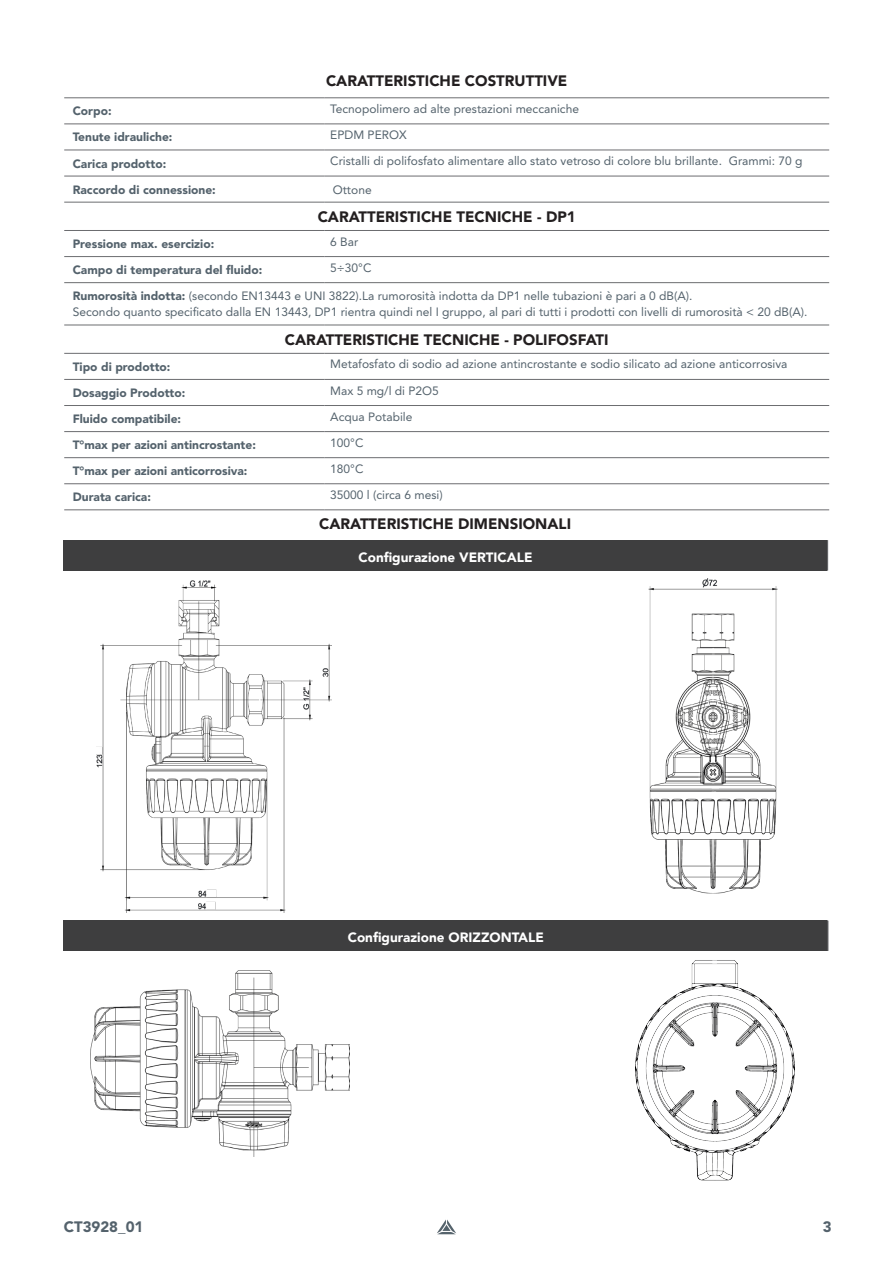
<style>
.page{position:relative;width:893px;height:1263px;background:#fff}
.page>*{position:absolute;margin:0;border:0;box-sizing:border-box;transform-origin:0 0}
.t1{font:900 15px "Avenir LT Pro";color:#231f20}
.t2{font:900 15px "Avenir LT Pro";color:#54626c}
.t3{font:900 13.5px "Avenir";color:#fff}
.t4{font:12px "Avenir LT Pro";color:#54626c}
.t5{font:900 12px "Avenir LT Pro";color:#54626c}
.s1{font-weight:900}
</style>
<div class="page">
<svg style="left:437px;top:1219px;width:19px;height:15px"></svg>
<div style="left:64px;top:920px;width:764px;height:31px;background:#3e3e3f"></div>
<hr style="left:828px;top:920px;width:1px;height:31px;background:#6c6d70">
<img style="left:90px;top:970px;width:260px;height:186px">
<img style="left:635px;top:960px;width:160px;height:221px">
<div style="left:63px;top:540px;width:765px;height:31px;background:#3e3e3f"></div>
<hr style="left:827px;top:540px;width:1px;height:31px;background:#6c6d70">
<img style="left:96px;top:580px;width:236px;height:332px">
<img style="left:649px;top:578px;width:129px;height:316px">
<hr style="left:64px;top:98px;width:260px;height:1px;background:#6c6d70">
<hr style="left:324px;top:98px;width:505px;height:1px;background:#6c6d70">
<hr style="left:64px;top:124px;width:260px;height:1px;background:#6c6d70">
<hr style="left:324px;top:124px;width:505px;height:1px;background:#6c6d70">
<hr style="left:64px;top:150px;width:260px;height:1px;background:#6c6d70">
<hr style="left:324px;top:150px;width:505px;height:1px;background:#6c6d70">
<hr style="left:64px;top:176px;width:260px;height:1px;background:#6c6d70">
<hr style="left:324px;top:176px;width:505px;height:1px;background:#6c6d70">
<hr style="left:64px;top:202px;width:260px;height:1px;background:#6c6d70">
<hr style="left:324px;top:202px;width:505px;height:1px;background:#6c6d70">
<hr style="left:64px;top:230px;width:260px;height:1px;background:#6c6d70">
<hr style="left:324px;top:230px;width:505px;height:1px;background:#6c6d70">
<hr style="left:64px;top:256px;width:260px;height:1px;background:#6c6d70">
<hr style="left:324px;top:256px;width:505px;height:1px;background:#6c6d70">
<hr style="left:64px;top:282px;width:260px;height:1px;background:#6c6d70">
<hr style="left:324px;top:282px;width:505px;height:1px;background:#6c6d70">
<hr style="left:64px;top:325px;width:260px;height:1px;background:#6c6d70">
<hr style="left:324px;top:325px;width:505px;height:1px;background:#6c6d70">
<hr style="left:64px;top:353px;width:260px;height:1px;background:#6c6d70">
<hr style="left:324px;top:353px;width:505px;height:1px;background:#6c6d70">
<hr style="left:64px;top:379px;width:260px;height:1px;background:#6c6d70">
<hr style="left:324px;top:379px;width:505px;height:1px;background:#6c6d70">
<hr style="left:64px;top:405px;width:260px;height:1px;background:#6c6d70">
<hr style="left:324px;top:405px;width:505px;height:1px;background:#6c6d70">
<hr style="left:64px;top:431px;width:260px;height:1px;background:#6c6d70">
<hr style="left:324px;top:431px;width:505px;height:1px;background:#6c6d70">
<hr style="left:64px;top:457px;width:260px;height:1px;background:#6c6d70">
<hr style="left:324px;top:457px;width:505px;height:1px;background:#6c6d70">
<hr style="left:64px;top:483px;width:260px;height:1px;background:#6c6d70">
<hr style="left:324px;top:483px;width:505px;height:1px;background:#6c6d70">
<hr style="left:64px;top:510px;width:260px;height:1px;background:#6c6d70">
<hr style="left:324px;top:510px;width:505px;height:1px;background:#6c6d70">
<p class="t1" style="left:326px;top:72px;width:243px">CARATTERISTICHE COSTRUTTIVE</p>
<p class="t5" style="left:73px;top:104px;width:40px">Corpo:</p>
<p class="t4" style="left:330px;top:101px;width:250px">Tecnopolimero ad alte prestazioni meccaniche</p>
<p class="t5" style="left:73px;top:130px;width:101px">Tenute idrauliche:</p>
<p class="t4" style="left:330px;top:127px;width:78px">EPDM PEROX</p>
<p class="t5" style="left:73px;top:156px;width:95px">Carica prodotto:</p>
<p class="t4" style="left:330px;top:154px;width:474px">Cristalli di polifosfato alimentare allo stato vetroso di colore blu brillante. Grammi: 70 g</p>
<p class="t5" style="left:73px;top:182px;width:145px">Raccordo di connessione:</p>
<p class="t4" style="left:333px;top:182px;width:40px">Ottone</p>
<p class="t1" style="left:318px;top:208px;width:260px">CARATTERISTICHE TECNICHE - DP1</p>
<p class="t5" style="left:73px;top:237px;width:143px">Pressione max. esercizio:</p>
<p class="t4" style="left:330px;top:234px;width:30px">6 Bar</p>
<p class="t5" style="left:73px;top:263px;width:191px">Campo di temperatura del fluido:</p>
<p class="t4" style="left:330px;top:260px;width:43px">5÷30°C</p>
<p class="t4" style="left:73px;top:289px;width:621px"><span class="s1">Rumorosità indotta:</span> (secondo EN13443 e UNI 3822).La rumorosità indotta da DP1 nelle tubazioni è pari a 0 dB(A).</p>
<p class="t4" style="left:73px;top:305px;width:736px">Secondo quanto specificato dalla EN 13443, DP1 rientra quindi nel I gruppo, al pari di tutti i prodotti con livelli di rumorosità &lt; 20 dB(A).</p>
<p class="t1" style="left:285px;top:331px;width:325px">CARATTERISTICHE TECNICHE - POLIFOSFATI</p>
<p class="t5" style="left:73px;top:359px;width:99px">Tipo di prodotto:</p>
<p class="t4" style="left:330px;top:357px;width:459px">Metafosfato di sodio ad azione antincrostante e sodio silicato ad azione anticorrosiva</p>
<p class="t5" style="left:73px;top:386px;width:114px">Dosaggio Prodotto:</p>
<p class="t4" style="left:330px;top:383px;width:110px">Max 5 mg/l di P2O5</p>
<p class="t5" style="left:73px;top:412px;width:110px">Fluido compatibile:</p>
<p class="t4" style="left:330px;top:409px;width:84px">Acqua Potabile</p>
<p class="t5" style="left:73px;top:438px;width:185px">T°max per azioni antincrostante:</p>
<p class="t4" style="left:330px;top:435px;width:35px">100°C</p>
<p class="t5" style="left:73px;top:464px;width:176px">T°max per azioni anticorrosiva:</p>
<p class="t4" style="left:330px;top:461px;width:35px">180°C</p>
<p class="t5" style="left:73px;top:490px;width:80px">Durata carica:</p>
<p class="t4" style="left:330px;top:487px;width:114px">35000 l (circa 6 mesi)</p>
<p class="t1" style="left:319px;top:514px;width:253px">CARATTERISTICHE DIMENSIONALI</p>
<p class="t3" style="left:359px;top:546px;width:175px">Configurazione VERTICALE</p>
<p class="t3" style="left:348px;top:926px;width:198px">Configurazione ORIZZONTALE</p>
<p class="t2" style="left:64px;top:1218px;width:81px">CT3928_01</p>
<p class="t2" style="left:823px;top:1218px;width:10px">3</p>
</div>
